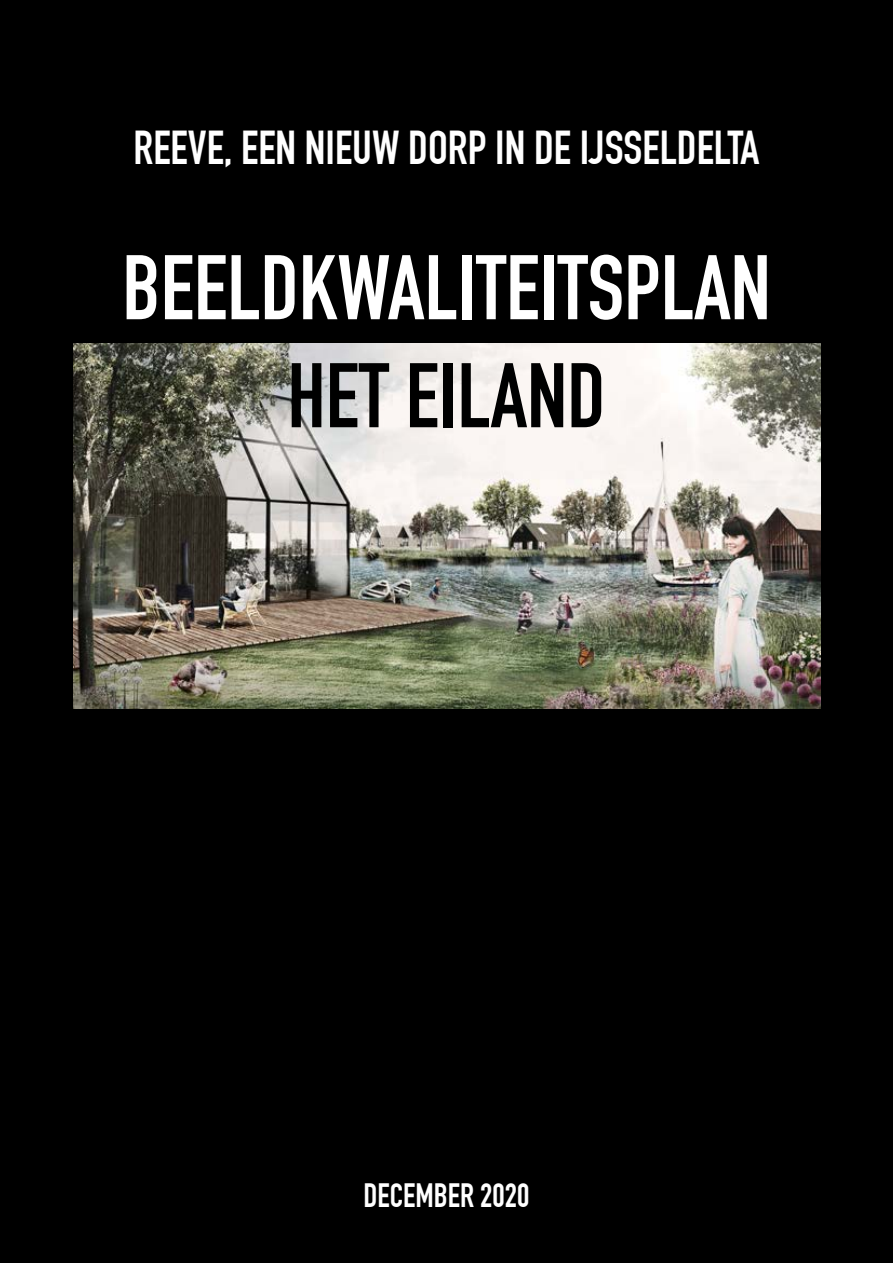
<style>
.page{position:relative;width:893px;height:1263px;background:#000}
.page>*{position:absolute;margin:0;border:0;box-sizing:border-box;transform-origin:0 0}
.t1{font:700 90px "DIN Condensed";color:#fff}
.t2{font:700 90px "DIN Condensed";color:#000}
.t3{font:700 46.5px "DIN Condensed";color:#fff}
.t4{font:700 33px "DIN Condensed";color:#fff}
</style>
<div class="page">
<img style="left:73px;top:343px;width:748px;height:366px">
<p class="t3" style="left:134px;top:121px;width:627px">REEVE, EEN NIEUW DORP IN DE IJSSELDELTA</p>
<h1 class="t1" style="left:122px;top:235px;width:650px">BEELDKWALITEITSPLAN</h1>
<h1 class="t2" style="left:287px;top:343px;width:320px">HET EILAND</h1>
<p class="t4" style="left:364px;top:1176px;width:167px">DECEMBER 2020</p>
</div>
